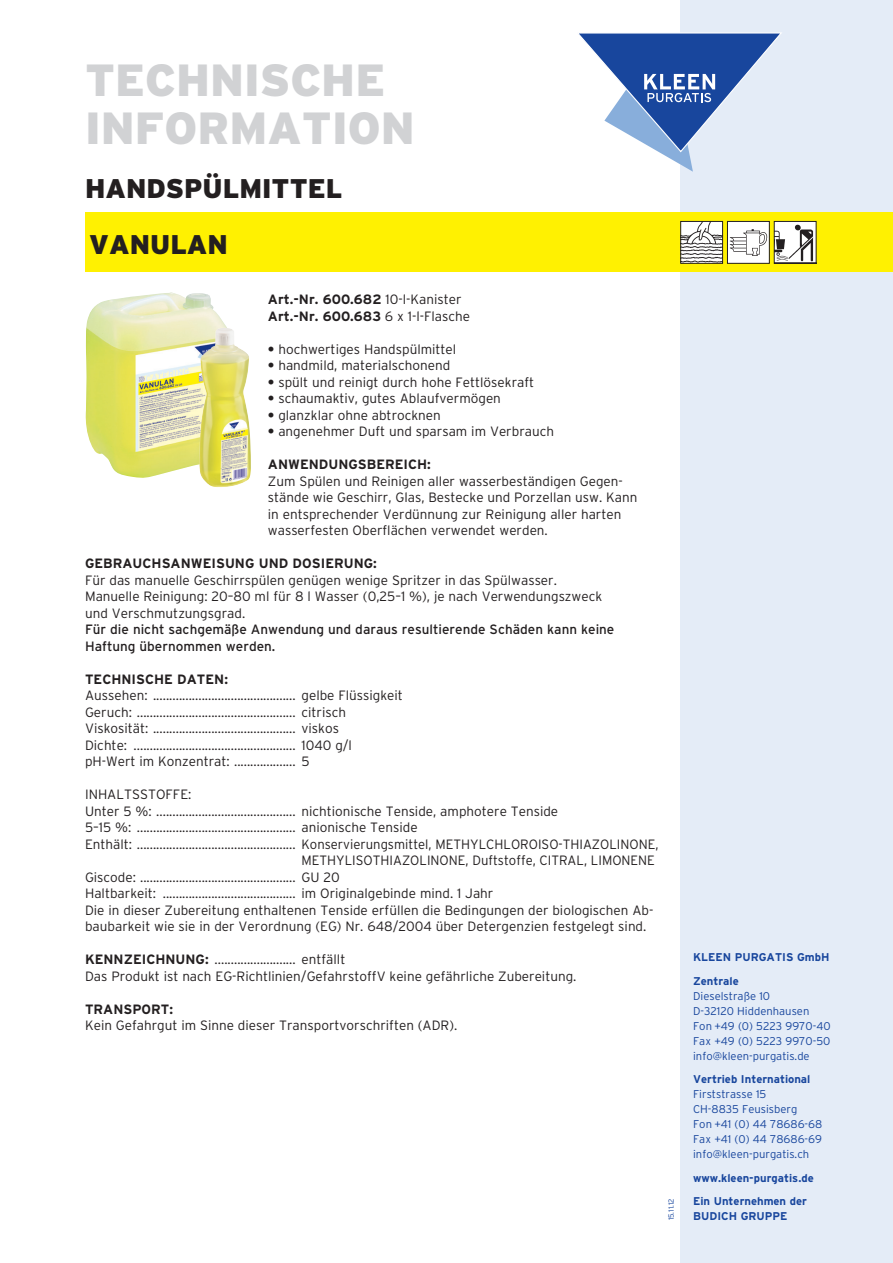
<style>
.page{position:relative;width:893px;height:1263px;background:#fff}
.page>*{position:absolute;margin:0;border:0;box-sizing:border-box;transform-origin:0 0}
.Technische_Informati{font:900 45px "Interstate";color:#d1d2d4}
.Produktgruppe{font:900 27px "Interstate";color:#231f20}
.Produktname{font:900 27px "Interstate";color:#231f20}
.Grundschrift{font:300 13.5px/16.5px "Interstate";color:#231f20}
.Grundschrift-2{font:13.5px/16.5px "Interstate";color:#231f20}
.Subhead_Bold_Versal{font:700 13.5px "Interstate";color:#231f20}
.Grundschrift-3{font:700 13.5px "Interstate";color:#231f20}
.Subhead_Bold_Versal-2{font:300 13.5px "Interstate";color:#231f20}
.t1{font:300 11.25px/15px "Interstate";color:#18469d}
.t2{font:700 11.25px/15px "Interstate";color:#18469d}
.t3{font:300 7.5px "Interstate";color:#18469d}
.s1{font-weight:300}
.s2{font-weight:700}
</style>
<div class="page">
<div style="left:680px;top:0;width:213px;height:1263px;background:#e4ecf7"></div>
<svg style="left:579px;top:32px;width:203px;height:140px"></svg>
<div style="left:85px;top:213px;width:808px;height:59px;background:#fff101"></div>
<img style="left:85px;top:292px;width:142px;height:186px">
<img style="left:199px;top:328px;width:52px;height:159px">
<img style="left:729px;top:223px;width:39px;height:39px">
<div style="left:727px;top:221px;width:43px;height:43px;border:1px solid #231f20"></div>
<img style="left:776px;top:223px;width:38px;height:39px">
<div style="left:774px;top:221px;width:42px;height:43px;border:1px solid #231f20"></div>
<img style="left:682px;top:223px;width:39px;height:39px">
<div style="left:680px;top:221px;width:43px;height:43px;border:1px solid #231f20"></div>
<p class="Technische_Informati" style="left:85px;top:55px;width:302px">TECHNISCHE</p>
<p class="Technische_Informati" style="left:85px;top:103px;width:331px">INFORMATION</p>
<p class="Produktgruppe" style="left:85px;top:173px;width:259px">HANDSPÜLMITTEL</p>
<p class="Produktname" style="left:89px;top:229px;width:140px">VANULAN</p>
<p class="Grundschrift-3" style="left:268px;top:292px;width:195px">Art.-Nr. 600.682 <span class="s1">10-l-Kanister</span></p>
<p class="Grundschrift-3" style="left:268px;top:308px;width:204px">Art.-Nr. 600.683 <span class="s1">6 x 1-l-Flasche</span></p>
<p class="Grundschrift" style="left:268px;top:341px;width:190px"><span class="s2">•</span> hochwertiges Handspülmittel</p>
<p class="Grundschrift" style="left:268px;top:357px;width:184px"><span class="s2">•</span> handmild, materialschonend</p>
<p class="Grundschrift" style="left:268px;top:374px;width:268px"><span class="s2">•</span> spült und reinigt durch hohe Fettlösekraft</p>
<p class="Grundschrift" style="left:268px;top:390px;width:235px"><span class="s2">•</span> schaumaktiv, gutes Ablaufvermögen</p>
<p class="Grundschrift" style="left:268px;top:407px;width:175px"><span class="s2">•</span> glanzklar ohne abtrocknen</p>
<p class="Grundschrift" style="left:268px;top:423px;width:288px"><span class="s2">•</span> angenehmer Duft und sparsam im Verbrauch</p>
<p class="Subhead_Bold_Versal" style="left:268px;top:457px;width:165px">ANWENDUNGSBEREICH:</p>
<p class="Grundschrift" style="left:268px;top:473px;width:371px">Zum Spülen und Reinigen aller wasserbeständigen Gegen&shy;stände wie Geschirr, Glas, Bestecke und Porzellan usw. Kann in entsprechender Verdünnung zur Reinigung aller harten wasserfesten Oberflächen verwendet werden.</p>
<p class="Subhead_Bold_Versal" style="left:85px;top:556px;width:293px">GEBRAUCHSANWEISUNG UND DOSIERUNG:</p>
<p class="Grundschrift" style="left:85px;top:572px;width:519px">Für das manuelle Geschirrspülen genügen wenige Spritzer in das Spülwasser.<br>Manuelle Reinigung: 20–80 ml für 8 l Wasser (0,25–1 %), je nach Verwendungszweck und Verschmutzungsgrad.</p>
<p class="Grundschrift-2" style="left:85px;top:621px;width:531px">Für die nicht sachgemäße Anwendung und daraus resultierende Schäden kann keine<br>Haftung übernommen werden.</p>
<p class="Subhead_Bold_Versal" style="left:85px;top:671px;width:144px">TECHNISCHE DATEN:</p>
<p class="Grundschrift" style="left:85px;top:687px;width:319px">Aussehen: ............................................ gelbe Flüssigkeit</p>
<p class="Grundschrift" style="left:85px;top:704px;width:263px">Geruch: ................................................. citrisch</p>
<p class="Grundschrift" style="left:85px;top:720px;width:255px">Viskosität: ............................................ viskos</p>
<p class="Grundschrift" style="left:85px;top:737px;width:268px">Dichte: .................................................. 1040 g/l</p>
<p class="Grundschrift" style="left:85px;top:753px;width:226px">pH-Wert im Konzentrat: ................... 5</p>
<p class="Grundschrift" style="left:85px;top:786px;width:108px">INHALTSSTOFFE:</p>
<p class="Grundschrift" style="left:85px;top:803px;width:475px">Unter 5 %: ........................................... nichtionische Tenside, amphotere Tenside</p>
<p class="Grundschrift" style="left:85px;top:819px;width:334px">5–15 %: ................................................. anionische Tenside</p>
<p class="Grundschrift" style="left:85px;top:836px;width:575px;text-align:right">Enthält: ................................................. Konservierungsmittel, METHYLCHLOROISO-THIAZOLINONE,<br>METHYLISOTHIAZOLINONE, Duftstoffe, CITRAL, LIMONENE</p>
<p class="Grundschrift" style="left:85px;top:869px;width:256px">Giscode: ................................................ GU 20</p>
<p class="Grundschrift" style="left:85px;top:885px;width:410px">Haltbarkeit: ......................................... im Originalgebinde mind. 1 Jahr</p>
<p class="Grundschrift" style="left:85px;top:902px;width:570px">Die in dieser Zubereitung enthaltenen Tenside erfüllen die Bedingungen der biologischen Ab&shy;baubarkeit wie sie in der Verordnung (EG) Nr. 648/2004 über Detergenzien festgelegt sind.</p>
<p class="Subhead_Bold_Versal-2" style="left:85px;top:952px;width:262px"><span class="s2">KENNZEICHNUNG:</span> ......................... entfällt</p>
<p class="Grundschrift" style="left:85px;top:968px;width:493px">Das Produkt ist nach EG-Richtlinien/GefahrstoffV keine gefährliche Zubereitung.</p>
<p class="Subhead_Bold_Versal" style="left:85px;top:1001px;width:89px">TRANSPORT:</p>
<p class="Grundschrift" style="left:85px;top:1017px;width:374px">Kein Gefahrgut im Sinne dieser Transportvorschriften (ADR).</p>
<p class="t3" style="left:667px;top:1220px;width:23px;rotate:-90deg">15.11.12</p>
<p class="t2" style="left:693px;top:950px;width:138px">KLEEN PURGATIS GmbH</p>
<p class="t1" style="left:693px;top:973px;width:139px"><span class="s2">Zentrale<br></span>Dieselstraße 10<br>D-32120 Hiddenhausen<br>Fon +49 (0) 5223 9970-40<br>Fax +49 (0) 5223 9970-50 info@kleen-purgatis.de</p>
<p class="t1" style="left:693px;top:1072px;width:131px"><span class="s2">Vertrieb International<br></span>Firststrasse 15<br>CH-8835 Feusisberg<br>Fon +41 (0) 44 78686-68<br>Fax +41 (0) 44 78686-69 info@kleen-purgatis.ch</p>
<p class="t2" style="left:693px;top:1170px;width:122px">www.kleen-purgatis.de</p>
<p class="t2" style="left:693px;top:1194px;width:115px">Ein Unternehmen der<br>BUDICH GRUPPE</p>
</div>
